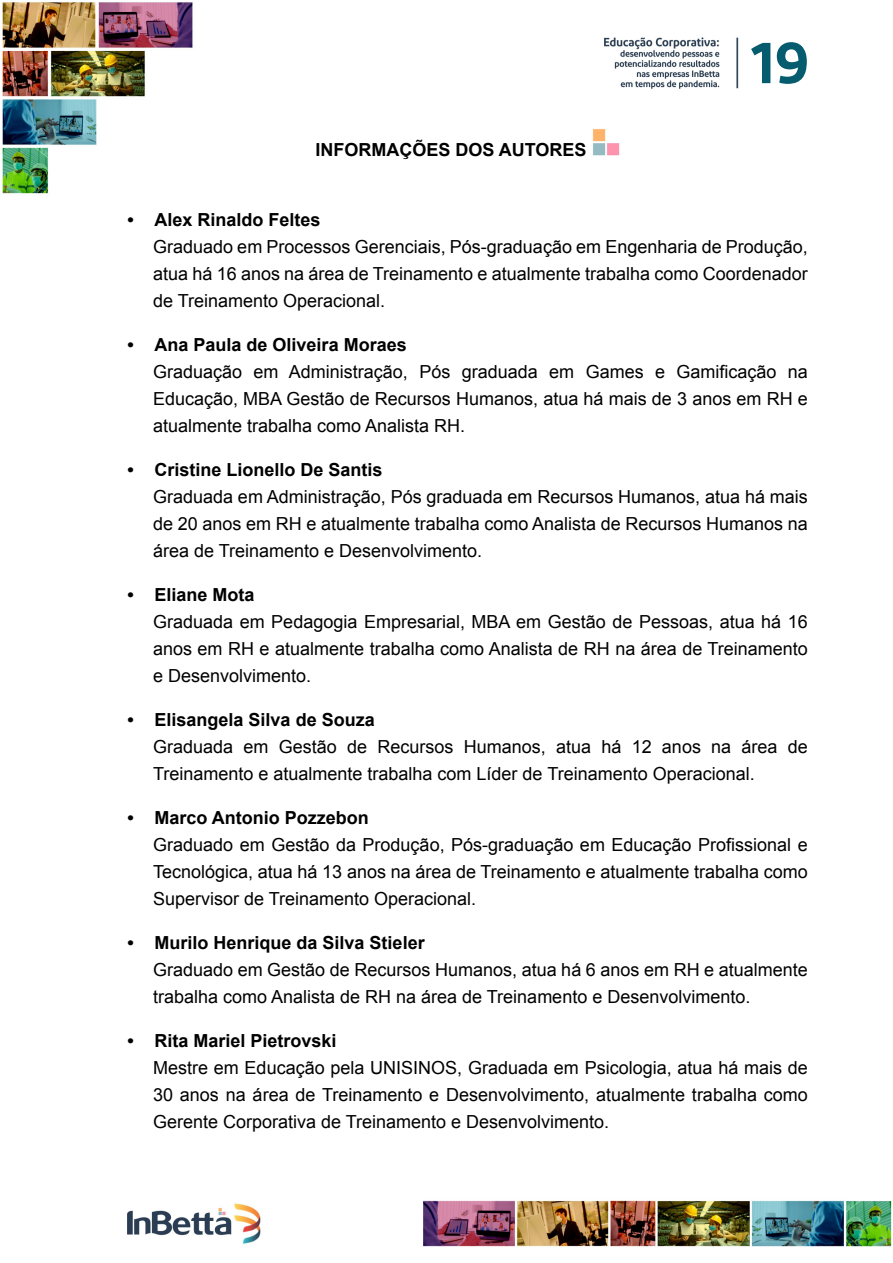
<style>
.page{position:relative;width:893px;height:1263px;background:#fff}
.page>*{position:absolute;margin:0;border:0;box-sizing:border-box;transform-origin:0 0}
.t1{font:600 60px "Diodrum W03";color:#055c6e}
.t2{font:18px/27px "Arial";color:#000;text-align:justify}
.t3{font:700 18px "Arial";color:#000}
</style>
<div class="page">
<img style="left:2px;top:2px;width:890px;height:1245px">
<img style="left:591px;top:128px;width:29px;height:28px">
<p class="t3" style="left:315px;top:137px;width:273px">INFORMAÇÕES DOS AUTORES</p>
<h1 class="t1" style="left:750px;top:23px;width:60px">19</h1>
<p class="t3" style="left:128px;top:207px;width:195px">• Alex Rinaldo Feltes</p>
<p class="t2" style="left:153px;top:233px;width:656px">Graduado em Processos Gerenciais, Pós-graduação em Engenharia de Produção, atua há 16 anos na área de Treinamento e atualmente trabalha como Coordenador de Treinamento Operacional.</p>
<p class="t3" style="left:128px;top:332px;width:281px">• Ana Paula de Oliveira Moraes</p>
<p class="t2" style="left:153px;top:358px;width:656px">Graduação em Administração, Pós graduada em Games e Gamificação na Educação, MBA Gestão de Recursos Humanos, atua há mais de 3 anos em RH e atualmente trabalha como Analista RH.</p>
<p class="t3" style="left:128px;top:457px;width:257px">• Cristine Lionello De Santis</p>
<p class="t2" style="left:153px;top:483px;width:656px">Graduada em Administração, Pós graduada em Recursos Humanos, atua há mais de 20 anos em RH e atualmente trabalha como Analista de Recursos Humanos na área de Treinamento e Desenvolvimento.</p>
<p class="t3" style="left:128px;top:582px;width:129px">• Eliane Mota</p>
<p class="t2" style="left:153px;top:608px;width:656px">Graduada em Pedagogia Empresarial, MBA em Gestão de Pessoas, atua há 16 anos em RH e atualmente trabalha como Analista de RH na área de Treinamento e Desenvolvimento.</p>
<p class="t3" style="left:128px;top:707px;width:249px">• Elisangela Silva de Souza</p>
<p class="t2" style="left:153px;top:733px;width:656px">Graduada em Gestão de Recursos Humanos, atua há 12 anos na área de<br>Treinamento e atualmente trabalha com Líder de Treinamento Operacional.</p>
<p class="t3" style="left:128px;top:805px;width:243px">• Marco Antonio Pozzebon</p>
<p class="t2" style="left:153px;top:831px;width:656px">Graduado em Gestão da Produção, Pós-graduação em Educação Profissional e Tecnológica, atua há 13 anos na área de Treinamento e atualmente trabalha como Supervisor de Treinamento Operacional.</p>
<p class="t3" style="left:128px;top:930px;width:299px">• Murilo Henrique da Silva Stieler</p>
<p class="t2" style="left:153px;top:956px;width:656px">Graduado em Gestão de Recursos Humanos, atua há 6 anos em RH e atualmente trabalha como Analista de RH na área de Treinamento e Desenvolvimento.</p>
<p class="t3" style="left:128px;top:1028px;width:211px">• Rita Mariel Pietrovski</p>
<p class="t2" style="left:153px;top:1054px;width:656px">Mestre em Educação pela UNISINOS, Graduada em Psicologia, atua há mais de 30 anos na área de Treinamento e Desenvolvimento, atualmente trabalha como Gerente Corporativa de Treinamento e Desenvolvimento.</p>
</div>
